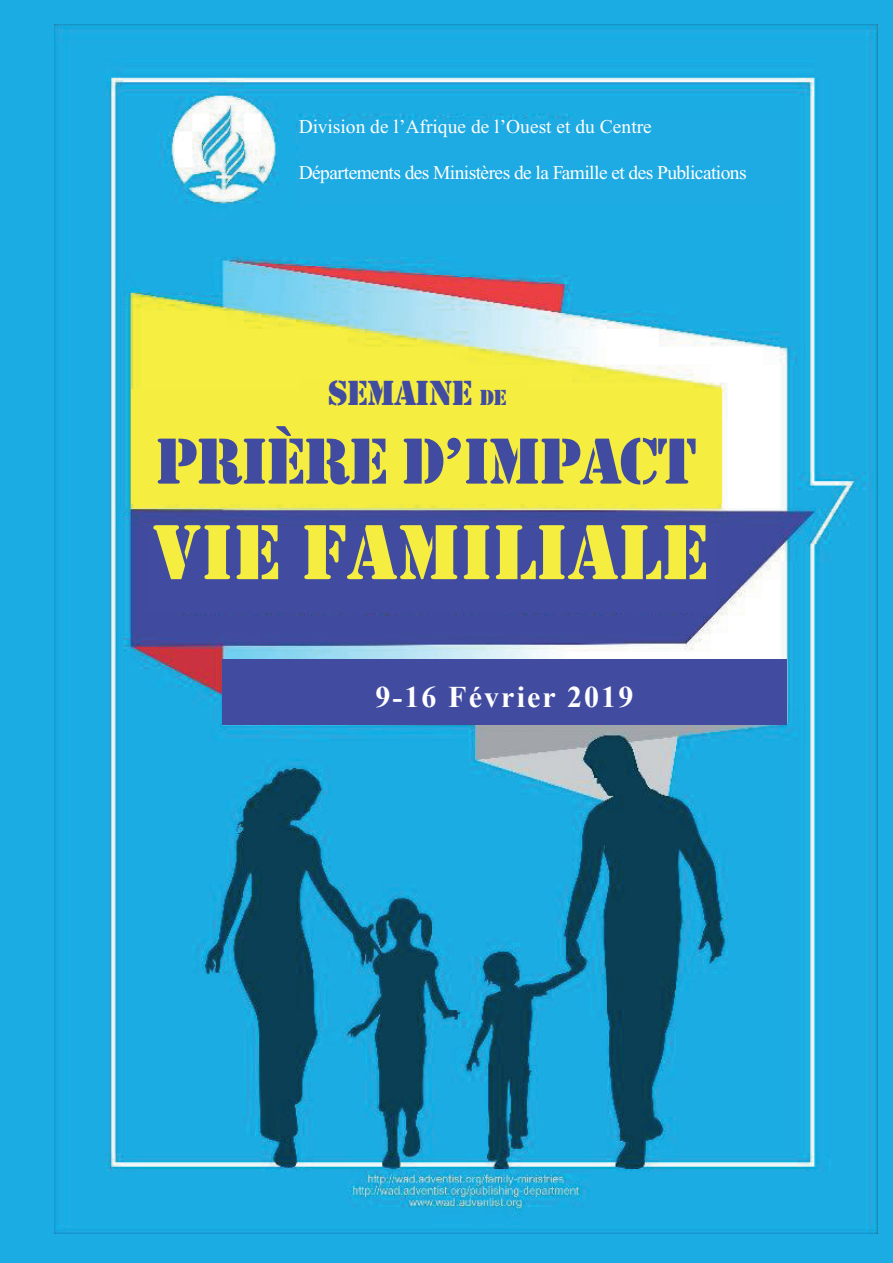
<style>
.page{position:relative;width:893px;height:1263px;background:#1aace3}
.page>*{position:absolute;margin:0;border:0;box-sizing:border-box;transform-origin:0 0}
.t1{font:81px "Stencil";color:#f5ee40}
.t2{font:67.5px "Stencil";letter-spacing:-.03em;color:#414ba0}
.t3{font:36px "Stencil";letter-spacing:-.03em;color:#414ba0}
.t4{font:700 30px "Times New Roman";letter-spacing:.07em;color:#fff}
.t5{font:19.5px "Times New Roman PS Std";letter-spacing:-.03em;color:#fff}
.t6{font:19.5px "Times New Roman PS Std";color:#fff}
.s1{font-size:22.5px}
</style>
<div class="page">
<img style="left:54px;top:25px;width:823px;height:1208px">
<div style="left:299px;top:119px;width:492px;height:86px;background:#1eaae2"></div>
<div style="left:131px;top:389px;width:590px;height:115px;background:#f5ee40"></div>
<div style="left:146px;top:525px;width:569px;height:87px;background:#414ba0"></div>
<div style="left:300px;top:378px;width:226px;height:51px;background:#f5ee40"></div>
<div style="left:222px;top:659px;width:565px;height:66px;background:#414ba0"></div>
<p class="t6" style="left:299px;top:115px;width:355px">Division de l’Afrique de l’Ouest et du Centre</p>
<p class="t5" style="left:299px;top:162px;width:449px">Départements des Ministères de la Famille et des Publications</p>
<h3 class="t3" style="left:328px;top:372px;width:180px">SEMAINE <span class="s1">DE</span></h3>
<h2 class="t2" style="left:155px;top:422px;width:543px">PRIÈRE D’IMPACT</h2>
<h1 class="t1" style="left:152px;top:505px;width:558px">VIE FAMILIALE</h1>
<h3 class="t4" style="left:375px;top:676px;width:259px">9-16 Février 2019</h3>
</div>
